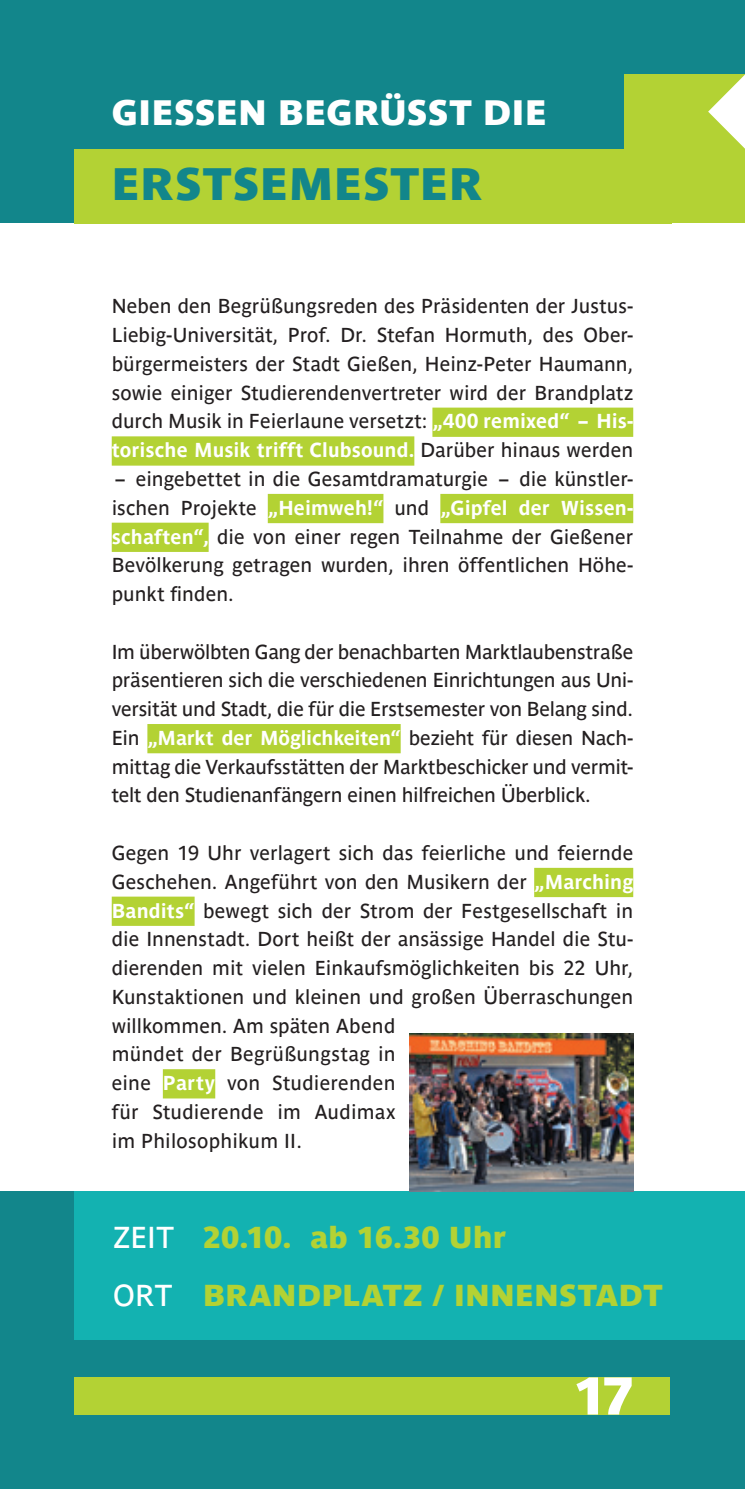
<style>
.page{position:relative;width:745px;height:1489px;background:#fff}
.page>*{position:absolute;margin:0;border:0;box-sizing:border-box;transform-origin:0 0}
.t1{font:52.5px "Parisine Sombre";color:#fff}
.t2{font:45px "Parisine Sombre";letter-spacing:.02em;color:#12868b}
.t3{font:35px "Parisine Sombre";color:#fff}
.t4{font:30px/57.5px "Parisine Sombre";letter-spacing:.02em;color:#b3d234}
.t5{font:20px/28.8px "Parisine";letter-spacing:.005em;color:#231f20;text-align:justify}
.s1{font-weight:700;color:#fff}
.s2{font-family:"Parisine";color:#fff}
</style>
<div class="page">
<div style="left:0;top:1191px;width:744px;height:297px;background:#12868b"></div>
<div style="left:74px;top:1377px;width:596px;height:37px;background:#b3d234"></div>
<div style="left:0;top:0;width:744px;height:223px;background:#12868b"></div>
<div style="left:74px;top:149px;width:597px;height:74px;background:#b3d234"></div>
<div style="left:624px;top:74px;width:120px;height:149px;background:#b3d234"></div>
<svg style="left:708px;top:75px;width:36px;height:73px"></svg>
<div style="left:432px;top:407px;width:200px;height:30px;background:#b3d234"></div>
<div style="left:112px;top:436px;width:302px;height:29px;background:#b3d234"></div>
<div style="left:267px;top:494px;width:116px;height:29px;background:#b3d234"></div>
<div style="left:440px;top:494px;width:192px;height:29px;background:#b3d234"></div>
<div style="left:112px;top:522px;width:96px;height:30px;background:#b3d234"></div>
<div style="left:147px;top:724px;width:253px;height:29px;background:#b3d234"></div>
<div style="left:534px;top:867px;width:98px;height:30px;background:#b3d234"></div>
<div style="left:112px;top:896px;width:82px;height:29px;background:#b3d234"></div>
<div style="left:163px;top:1069px;width:52px;height:29px;background:#b3d234"></div>
<div style="left:74px;top:1191px;width:670px;height:148px;background:#13b2b1"></div>
<img style="left:409px;top:1033px;width:223px;height:158px">
<h3 class="t3" style="left:112px;top:92px;width:49px">GIESSEN</h3>
<h3 class="t3" style="left:278px;top:92px;width:25px">BEGRÜSST</h3>
<h3 class="t3" style="left:483px;top:92px;width:65px">DIE</h3>
<h2 class="t2" style="left:112px;top:158px;width:371px">ERSTSEMESTER</h2>
<p class="t5" style="left:112px;top:292px;width:522px">Neben den Begrüßungsreden des Präsidenten der Justus-Liebig-Universität, Prof. Dr. Stefan Hormuth, des Ober&shy;bürgermeisters der Stadt Gießen, Heinz-Peter Haumann, sowie einiger Studierendenvertreter wird der Brandplatz durch Musik in Feierlaune versetzt: <span class="s1">„400 remixed“ – His&shy;torische Musik trifft Clubsound.</span> Darüber hinaus werden</p>
<p class="t5" style="left:112px;top:464px;width:522px">– eingebettet in die Gesamtdramaturgie – die künstler&shy;ischen Projekte <span class="s1">„Heimweh!“</span> und <span class="s1">„Gipfel der Wissen&shy;schaften“,</span> die von einer regen Teilnahme der Gießener Bevölkerung getragen wurden, ihren öffentlichen Höhe&shy;punkt finden.</p>
<p class="t5" style="left:112px;top:637px;width:522px">Im überwölbten Gang der benachbarten Marktlaubenstraße präsentieren sich die verschiedenen Einrichtungen aus Uni&shy;versität und Stadt, die für die Erstsemester von Belang sind.<br>Ein <span class="s1">„Markt der Möglichkeiten“</span> bezieht für diesen Nach&shy;mittag die Verkaufsstätten der Marktbeschicker und vermit&shy;telt den Studienanfängern einen hilfreichen Überblick.</p>
<p class="t5" style="left:112px;top:838px;width:522px;text-align:left">Gegen 19 Uhr verlagert sich das feierliche und feiernde Geschehen. Angeführt von den Musikern der <span class="s1">„Marching Bandits“</span> bewegt sich der Strom der Festgesellschaft in die Innenstadt. Dort heißt der ansässige Handel die Stu&shy;dierenden mit vielen Einkaufsmöglichkeiten bis 22 Uhr, Kunstaktionen und kleinen und großen Überraschungen willkommen. Am späten Abend<br>mündet der Begrüßungstag in<br>eine <span class="s1">Party</span> von Studierenden<br>für Studierende im Audimax<br>im Philosophikum II.</p>
<h3 class="t4" style="left:113px;top:1208px;width:551px"><span class="s2">ZEIT</span> 20.10. AB 16.30 UHR<br><span class="s2">ORT</span> BRANDPLATZ / INNENSTADT</h3>
<h1 class="t1" style="left:574px;top:1364px;width:60px">17</h1>
</div>
